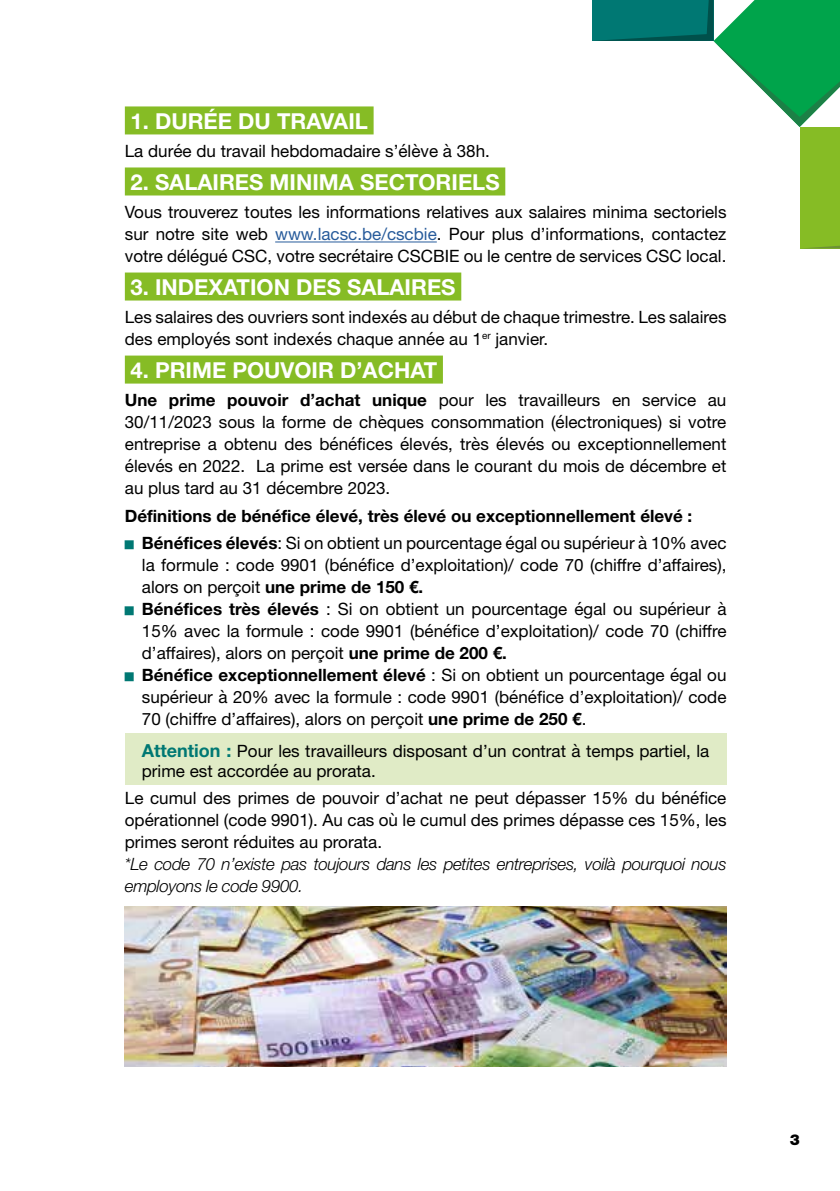
<style>
.page{position:relative;width:840px;height:1191px;background:#fff}
.page>*{position:absolute;margin:0;border:0;box-sizing:border-box;transform-origin:0 0}
.t1{font:700 22px "Helvetica Neue LT Pro";color:#fff}
.t2{font:17px/22px "Helvetica Neue";color:#000;text-align:justify}
.t3{font:700 17px "Helvetica Neue LT Pro";color:#000}
.t4{font:italic 300 17px/22px "Helvetica Neue LT Pro";letter-spacing:-.02em;color:#000}
.t5{font:900 15px "Helvetica Neue LT Std";color:#000}
.t6{font:7.6px "Helvetica Neue";color:#007873;scale:1.19 1}
.s1{color:#275b9b}
.s2{font-family:"Helvetica Neue LT Pro";font-weight:700}
.s3{font-family:"Helvetica Neue";font-weight:400}
.s4{font-family:"Helvetica Neue LT Pro";font-weight:700;font-size:18px;color:#007873}
</style>
<div class="page">
<svg style="left:592px;top:0;width:247px;height:248px"></svg>
<hr style="left:0;top:0;width:1px;height:1191px;background:#86bc25">
<div style="left:125px;top:106px;width:248px;height:28px;background:#86bc25"></div>
<div style="left:125px;top:167px;width:380px;height:28px;background:#86bc25"></div>
<hr style="left:275px;top:241px;width:161px;height:1px;background:#275b9b">
<div style="left:125px;top:272px;width:336px;height:28px;background:#86bc25"></div>
<div style="left:125px;top:355px;width:317px;height:28px;background:#86bc25"></div>
<div style="left:125px;top:733px;width:601px;height:51px;background:#e0ebc6"></div>
<img style="left:125px;top:907px;width:601px;height:159px">
<p class="t1" style="left:130px;top:108px;width:239px">1. DURÉE DU TRAVAIL</p>
<p class="t2" style="left:125px;top:141px;width:366px">La durée du travail hebdomadaire s’élève à 38h.</p>
<p class="t1" style="left:130px;top:169px;width:370px">2. SALAIRES MINIMA SECTORIELS</p>
<p class="t2" style="left:125px;top:202px;width:603px">Vous trouverez toutes les informations relatives aux salaires minima sectoriels sur notre site web <span class="s1">www.lacsc.be/cscbie</span>. Pour plus d’informations, contactez votre délégué CSC, votre secrétaire CSCBIE ou le centre de services CSC local.</p>
<p class="t1" style="left:130px;top:274px;width:326px">3. INDEXATION DES SALAIRES</p>
<p class="t2" style="left:125px;top:307px;width:603px">Les salaires des ouvriers sont indexés au début de chaque trimestre. Les salaires des employés sont indexés chaque année au 1<sup>er</sup> janvier.</p>
<p class="t1" style="left:130px;top:357px;width:308px">4. PRIME POUVOIR D’ACHAT</p>
<p class="t2" style="left:125px;top:390px;width:602px"><span class="s2">Une prime pouvoir d’achat unique</span> pour les travailleurs en service au 30/11/2023 sous la forme de chèques consommation (électroniques) si votre entreprise a obtenu des bénéfices élevés, très élevés ou exceptionnellement élevés en 2022. La prime est versée dans le courant du mois de décembre et au plus tard au 31 décembre 2023.</p>
<p class="t3" style="left:125px;top:505px;width:568px">Définitions de bénéfice élevé, très élevé ou exceptionnellement élevé :</p>
<p class="t6" style="left:125px;top:539px;width:9px">█</p>
<p class="t2" style="left:142px;top:533px;width:586px"><span class="s2">Bénéfices élevés</span>: Si on obtient un pourcentage égal ou supérieur à 10% avec la formule : code 9901 (bénéfice d’exploitation)/ code 70 (chiffre d’affaires),</p>
<p class="t3" style="left:142px;top:577px;width:283px"><span class="s3">alors on perçoit</span> une prime de 150 €.</p>
<p class="t6" style="left:125px;top:605px;width:9px">█</p>
<p class="t2" style="left:142px;top:599px;width:586px"><span class="s2">Bénéfices très élevés</span> : Si on obtient un pourcentage égal ou supérieur à 15% avec la formule : code 9901 (bénéfice d’exploitation)/ code 70 (chiffre d’affaires), alors on perçoit <span class="s2">une prime de 200 €.</span></p>
<p class="t6" style="left:125px;top:671px;width:9px">█</p>
<p class="t3" style="left:142px;top:665px;width:586px">Bénéfice exceptionnellement élevé <span class="s3">: Si on obtient un pourcentage égal ou</span></p>
<p class="t2" style="left:142px;top:687px;width:585px">supérieur à 20% avec la formule : code 9901 (bénéfice d’exploitation)/ code<br>70 (chiffre d’affaires), alors on perçoit <span class="s2">une prime de 250 €</span>.</p>
<p class="t2" style="left:142px;top:742px;width:568px;line-height:20px"><span class="s4">Attention :</span> Pour les travailleurs disposant d’un contrat à temps partiel, la prime est accordée au prorata.</p>
<p class="t2" style="left:125px;top:788px;width:603px">Le cumul des primes de pouvoir d’achat ne peut dépasser 15% du bénéfice opérationnel (code 9901). Au cas où le cumul des primes dépasse ces 15%, les primes seront réduites au prorata.</p>
<p class="t4" style="left:125px;top:852px;width:602px">*Le code 70 n’existe pas toujours dans les petites entreprises, voilà pourquoi nous employons le code 9900.</p>
<p class="t5" style="left:789px;top:1130px;width:12px">3</p>
</div>
